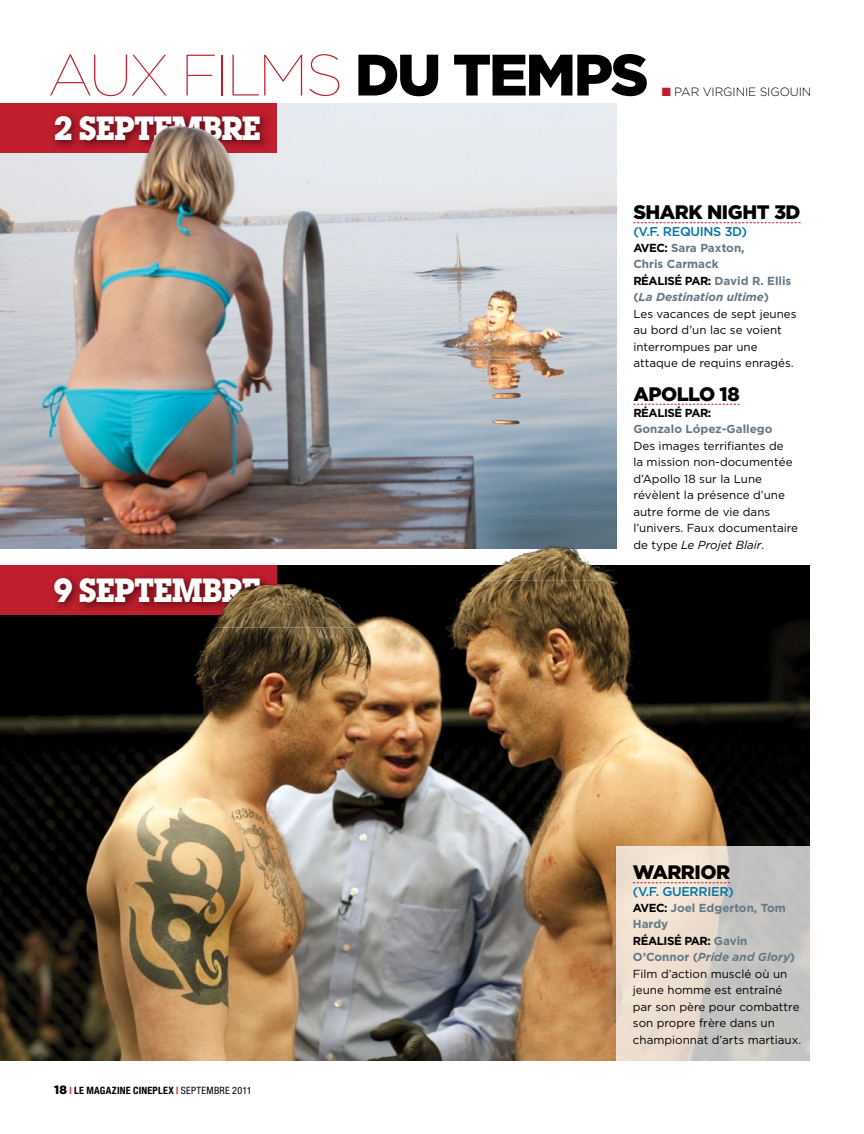
<style>
.page{position:relative;width:864px;height:1134px;background:#fff}
.page>*{position:absolute;margin:0;border:0;box-sizing:border-box;transform-origin:0 0}
.t1{font:100 58.35px "Gotham";letter-spacing:-.04em;color:#be1e2d}
.t2{font:700 33px "Lubalin Graph IT Cby BT";letter-spacing:-.05em;color:#fff}
.t3{font:900 19.5px "Gotham";letter-spacing:-.025em;color:#000}
.t4{font:500 12.75px "Gotham";letter-spacing:-.025em;color:#0072aa}
.t5{font:300 12px "Gotham";letter-spacing:-.01em;color:#000}
.t6{font:11.7px/16.5px "Gotham";color:#000}
.t7{font:700 11.7px "Gotham";color:#647883}
.t8{font:700 11.7px "Gotham";color:#000}
.t9{font:700 condensed 10.2px "Helvetica Neue";letter-spacing:.02em;color:#000}
.s1{font-weight:900;color:#000}
.s2{color:#be1e2d}
.s3{font-weight:700}
.s4{font-weight:700;color:#647883}
.s5{font-weight:700;font-style:italic;color:#647883}
.s6{font-family:"Gotham";font-weight:900;font-stretch:normal;font-size:12px}
.s7{color:#ed1d24}
.s8{font-weight:400}
.s9{font-style:italic}
</style>
<div class="page">
<svg style="left:633px;top:404px;width:107px;height:1px"></svg>
<svg style="left:633px;top:222px;width:168px;height:1px"></svg>
<img style="left:0;top:104px;width:617px;height:437px">
<img style="left:0;top:104px;width:500px;height:59px">
<img style="left:0;top:636px;width:810px;height:424px">
<svg style="left:617px;top:846px;width:193px;height:215px;background:#d9d1c9"></svg>
<svg style="left:633px;top:882px;width:97px;height:1px"></svg>
<img style="left:0;top:541px;width:810px;height:95px">
<h1 class="t1" style="left:48px;top:44px;width:602px">AUX FILMS <span class="s1">DU TEMPS</span></h1>
<h2 class="t2" style="left:54px;top:108px;width:210px">2 SEPTEMBRE</h2>
<p class="t5" style="left:662px;top:85px;width:151px"><span class="s2">■</span> PAR VIRGINIE SIGOUIN</p>
<h3 class="t3" style="left:633px;top:201px;width:167px">SHARK NIGHT 3D</h3>
<p class="t4" style="left:633px;top:224px;width:115px">(V.F. REQUINS 3D)</p>
<p class="t6" style="left:633px;top:239px;width:165px"><span class="s3">Avec:</span> <span class="s4">Sara Paxton,<br>Chris Carmack<br></span><span class="s3">Réalisé par:</span> <span class="s4">David R. Ellis (</span><span class="s5">La Destination ultime</span><span class="s4">)<br></span>Les vacances de sept jeunes au bord d’un lac se voient interrompues par une attaque de requins enragés.</p>
<h2 class="t2" style="left:54px;top:570px;width:210px">9 SEPTEMBRE</h2>
<p class="t9" style="left:54px;top:1084px;width:199px"><span class="s6">18</span> <span class="s7">|</span> LE MAGAZINE CINEPLEX <span class="s7">|</span> <span class="s8">SEPTEMBRE 2011</span></p>
<h3 class="t3" style="left:633px;top:382px;width:108px">APOLLO 18</h3>
<p class="t8" style="left:633px;top:406px;width:80px">Réalisé par:</p>
<p class="t7" style="left:633px;top:423px;width:141px">Gonzalo López-Gallego</p>
<p class="t6" style="left:633px;top:437px;width:166px">Des images terrifiantes de<br>la mission non-documentée d’Apollo 18 sur la Lune révèlent la présence d’une autre forme de vie dans l’univers. Faux documentaire de type <span class="s9">Le Projet Blair</span>.</p>
<h3 class="t3" style="left:633px;top:861px;width:99px">WARRIOR</h3>
<p class="t4" style="left:633px;top:884px;width:102px">(V.F. GUERRIER)</p>
<p class="t6" style="left:633px;top:899px;width:170px"><span class="s3">Avec:</span> <span class="s4">Joel Edgerton, Tom<br>Hardy<br></span><span class="s3">Réalisé par:</span> <span class="s4">Gavin<br>O’Connor (</span><span class="s5">Pride and Glory</span><span class="s4">)<br></span>Film d’action musclé où un jeune homme est entraîné par son père pour combattre son propre frère dans un championnat d’arts martiaux.</p>
</div>
